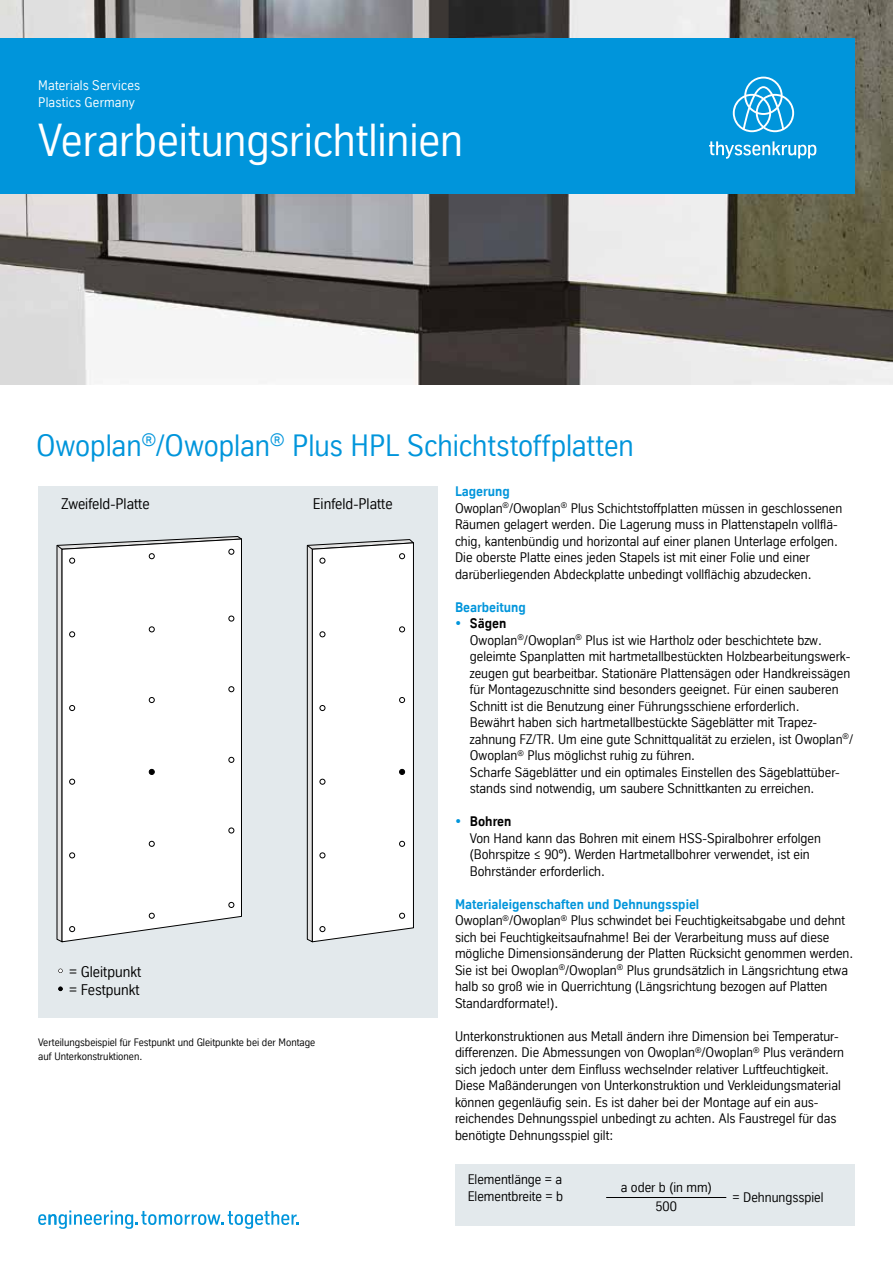
<style>
.page{position:relative;width:893px;height:1263px;background:#fff}
.page>*{position:absolute;margin:0;border:0;box-sizing:border-box;transform-origin:0 0}
.t1{font:45px "TK Type";color:#fff}
.t2{font:30px "TK Type";letter-spacing:-.005em;color:#0095db}
.t3{font:15px/18px "TK Type";color:#000}
.t4{font:13.5px/16.5px "TK Type";color:#000}
.t5{font:13.5px/16.5px "TK Type";letter-spacing:.015em;color:#fff}
.t6{font:700 13.5px "TK Type";color:#0095db}
.t7{font:10.5px/13.5px "TK Type";color:#000}
.s1{font-weight:700;color:#0095db}
.s2{font-weight:700}
</style>
<div class="page">
<img style="left:0;top:0;width:893px;height:385px">
<svg style="left:38px;top:1210px;width:261px;height:19px"></svg>
<div style="left:0;top:38px;width:855px;height:155px;background:#0095db"></div>
<svg style="left:733px;top:77px;width:61px;height:55px"></svg>
<svg style="left:709px;top:141px;width:107px;height:18px"></svg>
<div style="left:38px;top:486px;width:400px;height:531px;background:#e3e9ec"></div>
<svg style="left:56px;top:536px;width:185px;height:406px"></svg>
<svg style="left:56px;top:544px;width:5px;height:6px"></svg>
<svg style="left:61px;top:538px;width:181px;height:405px"></svg>
<div style="left:69px;top:548px;width:166px;height:385px;background:#fff"></div>
<svg style="left:148px;top:768px;width:7px;height:151px"></svg>
<svg style="left:306px;top:539px;width:108px;height:404px;background:#f4f4f4"></svg>
<svg style="left:58px;top:986px;width:5px;height:5px"></svg>
<svg style="left:58px;top:968px;width:5px;height:5px"></svg>
<div style="left:455px;top:1164px;width:400px;height:61px;background:#e3e9ec"></div>
<hr style="left:606px;top:1197px;width:120px;height:1px;background:#000">
<p class="t5" style="left:38px;top:77px;width:103px">Materials Services<br>Plastics Germany</p>
<h1 class="t1" style="left:38px;top:115px;width:426px">Verarbeitungsrichtlinien</h1>
<h2 class="t2" style="left:36px;top:429px;width:599px">Owoplan<sup>®</sup>/Owoplan<sup>®</sup> Plus HPL Schichtstoffplatten</h2>
<p class="t4" style="left:455px;top:483px;width:389px"><span class="s1">Lagerung<br></span>Owoplan<sup>®</sup>/Owoplan<sup>®</sup> Plus Schichtstoffplatten müssen in geschlossenen Räumen gelagert werden. Die Lagerung muss in Plattenstapeln vollflä&shy;chig, kantenbündig und horizontal auf einer planen Unterlage erfolgen.<br>Die oberste Platte eines jeden Stapels ist mit einer Folie und einer darüberliegenden Abdeckplatte unbedingt vollflächig abzudecken.</p>
<p class="t6" style="left:455px;top:599px;width:72px">Bearbeitung</p>
<p class="t4" style="left:470px;top:615px;width:385px;text-indent:-15px"><span class="s1">•</span> <span class="s2">Sägen<br></span>Owoplan<sup>®</sup>/Owoplan<sup>®</sup> Plus ist wie Hartholz oder beschichtete bzw. geleimte Spanplatten mit hartmetallbestückten Holzbearbeitungswerk&shy;zeugen gut bearbeitbar. Stationäre Plattensägen oder Handkreissägen für Montagezuschnitte sind besonders geeignet. Für einen sauberen Schnitt ist die Benutzung einer Führungsschiene erforderlich.<br>Bewährt haben sich hartmetallbestückte Sägeblätter mit Trapez&shy;zahnung FZ/TR. Um eine gute Schnittqualität zu erzielen, ist Owoplan<sup>®</sup>/ Owoplan<sup>®</sup> Plus möglichst ruhig zu führen.<br>Scharfe Sägeblätter und ein optimales Einstellen des Sägeblattüber&shy;stands sind notwendig, um saubere Schnittkanten zu erreichen.</p>
<p class="t4" style="left:470px;top:813px;width:353px;text-indent:-15px"><span class="s1">•</span> <span class="s2">Bohren<br></span>Von Hand kann das Bohren mit einem HSS-Spiralbohrer erfolgen (Bohrspitze ≤ 90°). Werden Hartmetallbohrer verwendet, ist ein Bohrständer erforderlich.</p>
<p class="t4" style="left:455px;top:896px;width:400px"><span class="s1">Materialeigenschaften und Dehnungsspiel<br></span>Owoplan<sup>®</sup>/Owoplan<sup>®</sup> Plus schwindet bei Feuchtigkeitsabgabe und dehnt sich bei Feuchtigkeitsaufnahme! Bei der Verarbeitung muss auf diese mögliche Dimensionsänderung der Platten Rücksicht genommen werden.<br>Sie ist bei Owoplan<sup>®</sup>/Owoplan<sup>®</sup> Plus grundsätzlich in Längsrichtung etwa halb so groß wie in Querrichtung (Längsrichtung bezogen auf Platten Standardformate!).</p>
<p class="t4" style="left:455px;top:1028px;width:391px">Unterkonstruktionen aus Metall ändern ihre Dimension bei Temperatur&shy;differenzen. Die Abmessungen von Owoplan<sup>®</sup>/Owoplan<sup>®</sup> Plus verändern sich jedoch unter dem Einfluss wechselnder relativer Luftfeuchtigkeit.<br>Diese Maßänderungen von Unterkonstruktion und Verkleidungsmaterial können gegenläufig sein. Es ist daher bei der Montage auf ein aus&shy;reichendes Dehnungsspiel unbedingt zu achten. Als Faustregel für das benötigte Dehnungsspiel gilt:</p>
<p class="t3" style="left:61px;top:494px;width:90px">Zweifeld-Platte</p>
<p class="t3" style="left:313px;top:494px;width:81px">Einfeld-Platte</p>
<p class="t3" style="left:69px;top:962px;width:74px">= Gleitpunkt = Festpunkt</p>
<p class="t7" style="left:38px;top:1036px;width:278px">Verteilungsbeispiel für Festpunkt und Gleitpunkte bei der Montage auf Unterkonstruktionen.</p>
<p class="t4" style="left:468px;top:1171px;width:97px">Elementlänge = a<br>Elementbreite = b</p>
<p class="t4" style="left:621px;top:1177px;width:92px;line-height:19.5px;text-align:center">a oder b (in mm)<br>500</p>
<p class="t4" style="left:732px;top:1189px;width:93px">= Dehnungsspiel</p>
</div>
